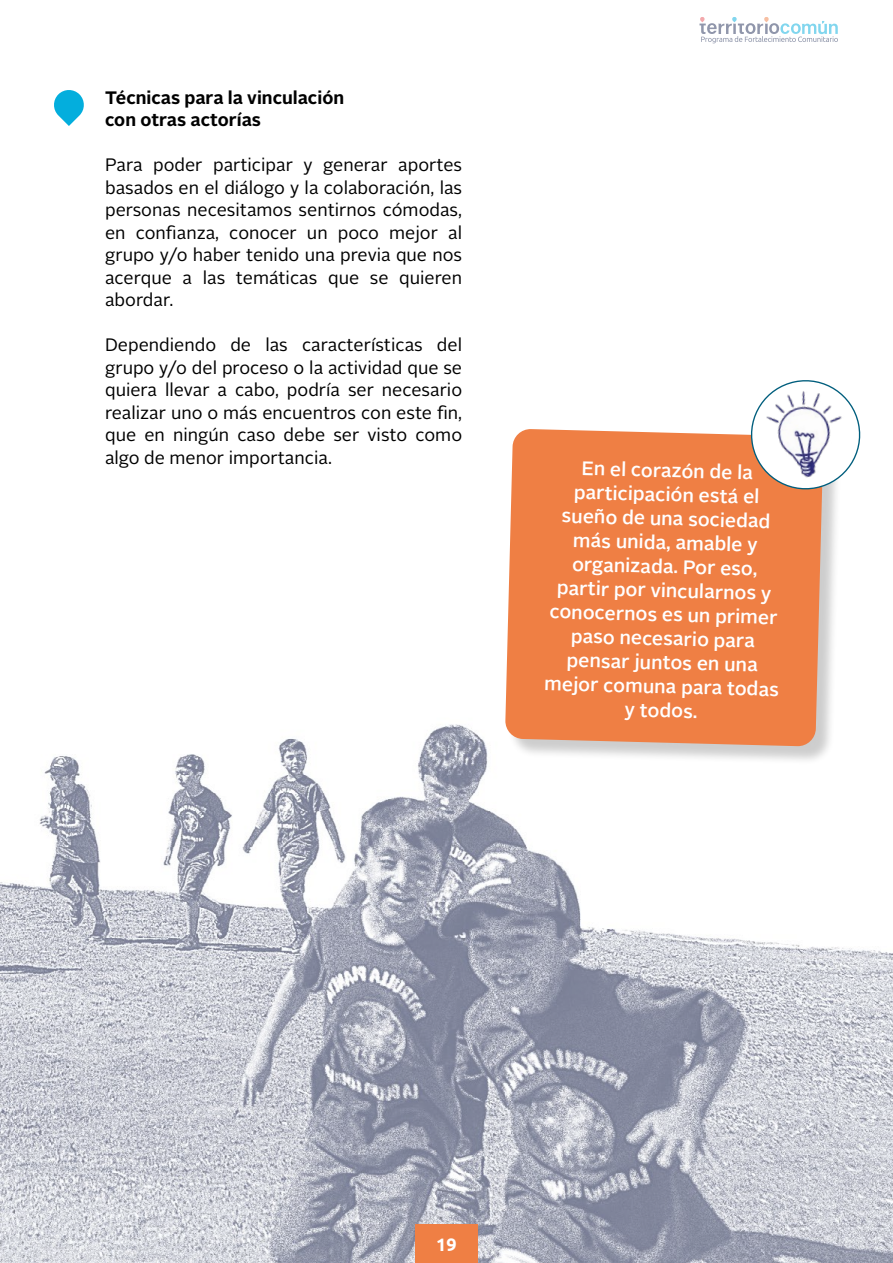
<style>
.page{position:relative;width:893px;height:1263px;background:#fff}
.page>*{position:absolute;margin:0;border:0;box-sizing:border-box;transform-origin:0 0}
.t1{font:500 19.5px/24px "Alright Sans";color:#fff;text-align:center}
.t2{font:18px/22.5px "Alright Sans";color:#000;text-align:justify}
.t3{font:700 18px/22.5px "Alright Sans";color:#000}
.t4{font:700 18px "Ubuntu";color:#fff}
</style>
<div class="page">
<svg style="left:699px;top:17px;width:139px;height:26px"></svg>
<img style="left:0;top:724px;width:893px;height:539px">
<div style="left:507px;top:431px;width:335px;height:334px;background:#000;opacity:.2"></div>
<div style="left:505px;top:429px;width:318px;height:317px;background:#ef7f44"></div>
<img style="left:743px;top:380px;width:118px;height:126px">
<img style="left:0;top:724px;width:10px;height:386px">
<svg style="left:54px;top:90px;width:30px;height:36px"></svg>
<div style="left:415px;top:1224px;width:63px;height:39px;background:#ef7f44"></div>
<p class="t3" style="left:105px;top:86px;width:241px">Técnicas para la vinculación con otras actorías</p>
<p class="t2" style="left:105px;top:154px;width:359px">Para poder participar y generar aportes basados en el diálogo y la colaboración, las personas necesitamos sentirnos cómodas, en confianza, conocer un poco mejor al grupo y/o haber tenido una previa que nos acerque a las temáticas que se quieren abordar.</p>
<p class="t2" style="left:105px;top:334px;width:359px">Dependiendo de las características del grupo y/o del proceso o la actividad que se quiera llevar a cabo, podría ser necesario realizar uno o más encuentros con este fin, que en ningún caso debe ser visto como algo de menor importancia.</p>
<p class="t1" style="left:552px;top:455px;width:237px;rotate:2deg">En elcorazón de la participación está el sueño de una sociedad<br>m ás unida, am able y organizada. Por eso, partir por vincularnos y conocernos es un prim er paso necesario para pensar juntos en una<br>m ejor com una para todas y todos.</p>
<p class="t4" style="left:436px;top:1233px;width:22px">19</p>
</div>
